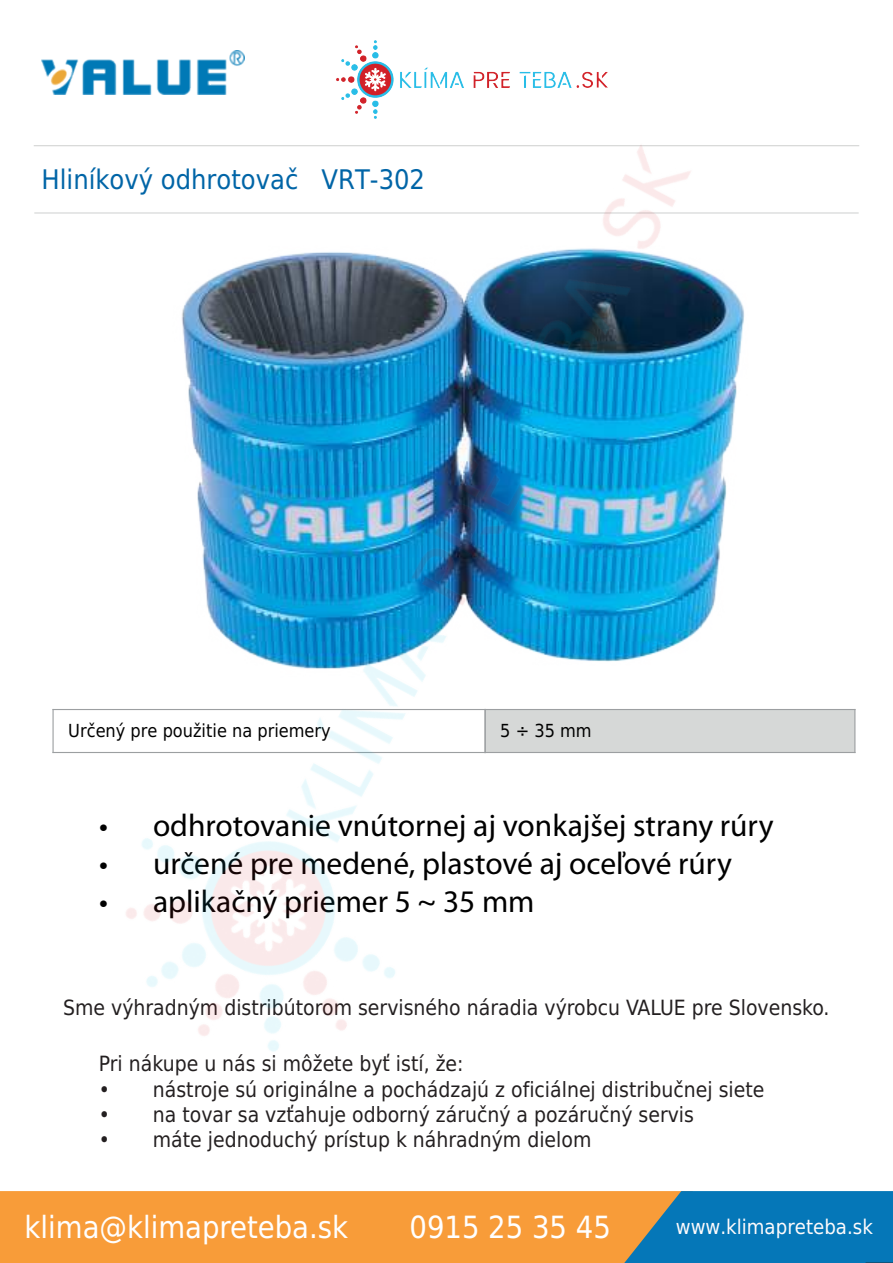
<style>
.page{position:relative;width:893px;height:1263px;background:#fff}
.page>*{position:absolute;margin:0;border:0;box-sizing:border-box;transform-origin:0 0}
.t1{font:31.5px "Myriad Pro";color:#000}
.t2{font:30.6px "DejaVu Sans Condensed";color:#fff}
.t3{font:27px "DejaVu Sans Condensed";color:#0065a7}
.t4{font:21px "DejaVu Sans Condensed";color:#231f20}
.t5{font:20.25px "DejaVu Sans Condensed";color:#fffbfc}
.t6{font:18px "DejaVu Sans Condensed";color:#000}
</style>
<div class="page">
<div style="left:0;top:1191px;width:624px;height:72px;background:#f89c39"></div>
<svg style="left:624px;top:1191px;width:269px;height:72px;background:#1f7baa"></svg>
<img style="left:34px;top:50px;width:825px;height:1002px">
<img style="left:321px;top:40px;width:301px;height:94px">
<p class="t3" style="left:42px;top:157px;width:385px">Hliníkový odhrotovač VRT-302</p>
<p class="t6" style="left:68px;top:716px;width:264px">Určený pre použitie na priemery</p>
<p class="t6" style="left:500px;top:716px;width:93px">5 ÷ 35 mm</p>
<h1 class="t1" style="left:99px;top:806px;width:676px">• odhrotovanie vnútornej aj vonkajšej strany rúry</h1>
<h1 class="t1" style="left:99px;top:844px;width:634px">• určené pre medené, plastové aj oceľové rúry</h1>
<h1 class="t1" style="left:99px;top:882px;width:437px">• aplikačný priemer 5 ~ 35 mm</h1>
<p class="t4" style="left:63px;top:990px;width:768px">Sme výhradným distribútorom servisného náradia výrobcu VALUE pre Slovensko.</p>
<p class="t4" style="left:99px;top:1047px;width:366px">Pri nákupe u nás si môžete byť istí, že:</p>
<p class="t4" style="left:99px;top:1072px;width:667px">• nástroje sú originálne a pochádzajú z oficiálnej distribučnej siete</p>
<p class="t4" style="left:99px;top:1097px;width:597px">• na tovar sa vzťahuje odborný záručný a pozáručný servis</p>
<p class="t4" style="left:99px;top:1122px;width:494px">• máte jednoduchý prístup k náhradným dielom</p>
<h2 class="t2" style="left:25px;top:1202px;width:325px">klima@klimapreteba.sk</h2>
<h2 class="t2" style="left:409px;top:1202px;width:203px">0915 25 35 45</h2>
<p class="t5" style="left:676px;top:1210px;width:199px">www.klimapreteba.sk</p>
</div>
